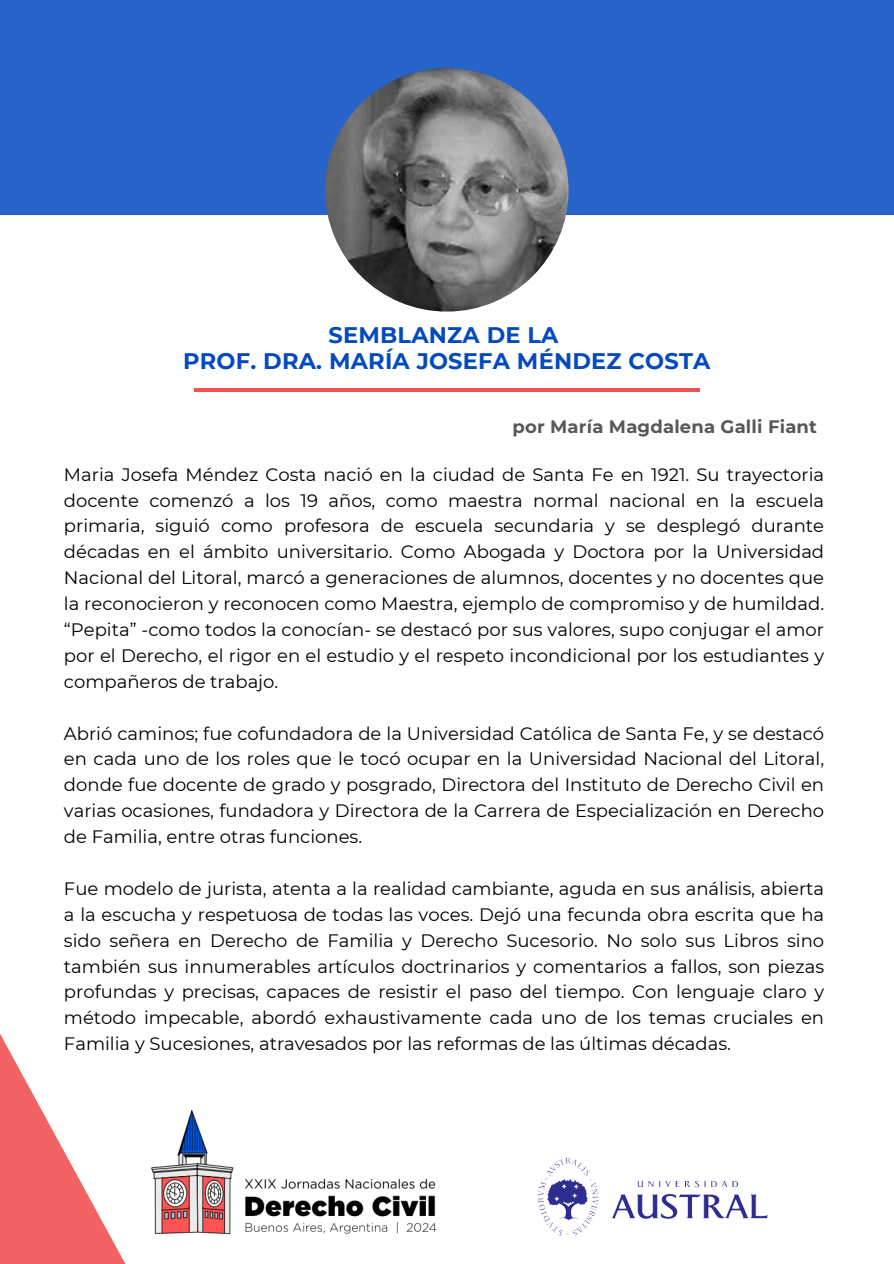
<style>
.page{position:relative;width:894px;height:1264px;background:#fff}
.page>*{position:absolute;margin:0;border:0;box-sizing:border-box;transform-origin:0 0}
.t1{font:700 22.5px/25.8px "Montserrat";letter-spacing:.01em;color:#044abf;text-align:center}
.t2{font:18px/25.8px "Montserrat";color:#000;text-align:justify}
.t3{font:700 18px "Montserrat";letter-spacing:.01em;color:#57585a}
</style>
<div class="page">
<div style="left:0;top:0;width:893px;height:215px;background:#2763c8"></div>
<hr style="left:194px;top:388px;width:505px;height:4px;background:#f35050">
<svg style="left:0;top:1034px;width:125px;height:229px"></svg>
<img style="left:325px;top:68px;width:243px;height:243px;border-radius:50%">
<img style="left:151px;top:1110px;width:286px;height:125px">
<img style="left:537px;top:1157px;width:231px;height:79px">
<p class="t1" style="left:183px;top:322px;width:528px">SEMBLANZA DE LA<br>PROF. DRA. MARÍA JOSEFA MÉNDEZ COSTA</p>
<p class="t3" style="left:512px;top:415px;width:306px">por María Magdalena Galli Fiant</p>
<h1 class="t2" style="left:64px;top:461px;width:761px">Maria Josefa Méndez Costa nació en la ciudad de Santa Fe en 1921. Su trayectoria docente comenzó a los 19 años, como maestra normal nacional en la escuela primaria, siguió como profesora de escuela secundaria y se desplegó durante décadas en el ámbito universitario. Como Abogada y Doctora por la Universidad Nacional del Litoral, marcó a generaciones de alumnos, docentes y no docentes que la reconocieron y reconocen como Maestra, ejemplo de compromiso y de humildad. “Pepita” -como todos la conocían- se destacó por sus valores, supo conjugar el amor por el Derecho, el rigor en el estudio y el respeto incondicional por los estudiantes y compañeros de trabajo.</h1>
<h2 class="t2" style="left:64px;top:720px;width:761px">Abrió caminos; fue cofundadora de la Universidad Católica de Santa Fe, y se destacó en cada uno de los roles que le tocó ocupar en la Universidad Nacional del Litoral, donde fue docente de grado y posgrado, Directora del Instituto de Derecho Civil en varias ocasiones, fundadora y Directora de la Carrera de Especialización en Derecho de Familia, entre otras funciones.</h2>
<p class="t2" style="left:64px;top:875px;width:761px">Fue modelo de jurista, atenta a la realidad cambiante, aguda en sus análisis, abierta a la escucha y respetuosa de todas las voces. Dejó una fecunda obra escrita que ha sido señera en Derecho de Familia y Derecho Sucesorio. No solo sus Libros sino también sus innumerables artículos doctrinarios y comentarios a fallos, son piezas profundas y precisas, capaces de resistir el paso del tiempo. Con lenguaje claro y método impecable, abordó exhaustivamente cada uno de los temas cruciales en Familia y Sucesiones, atravesados por las reformas de las últimas décadas.</p>
</div>
